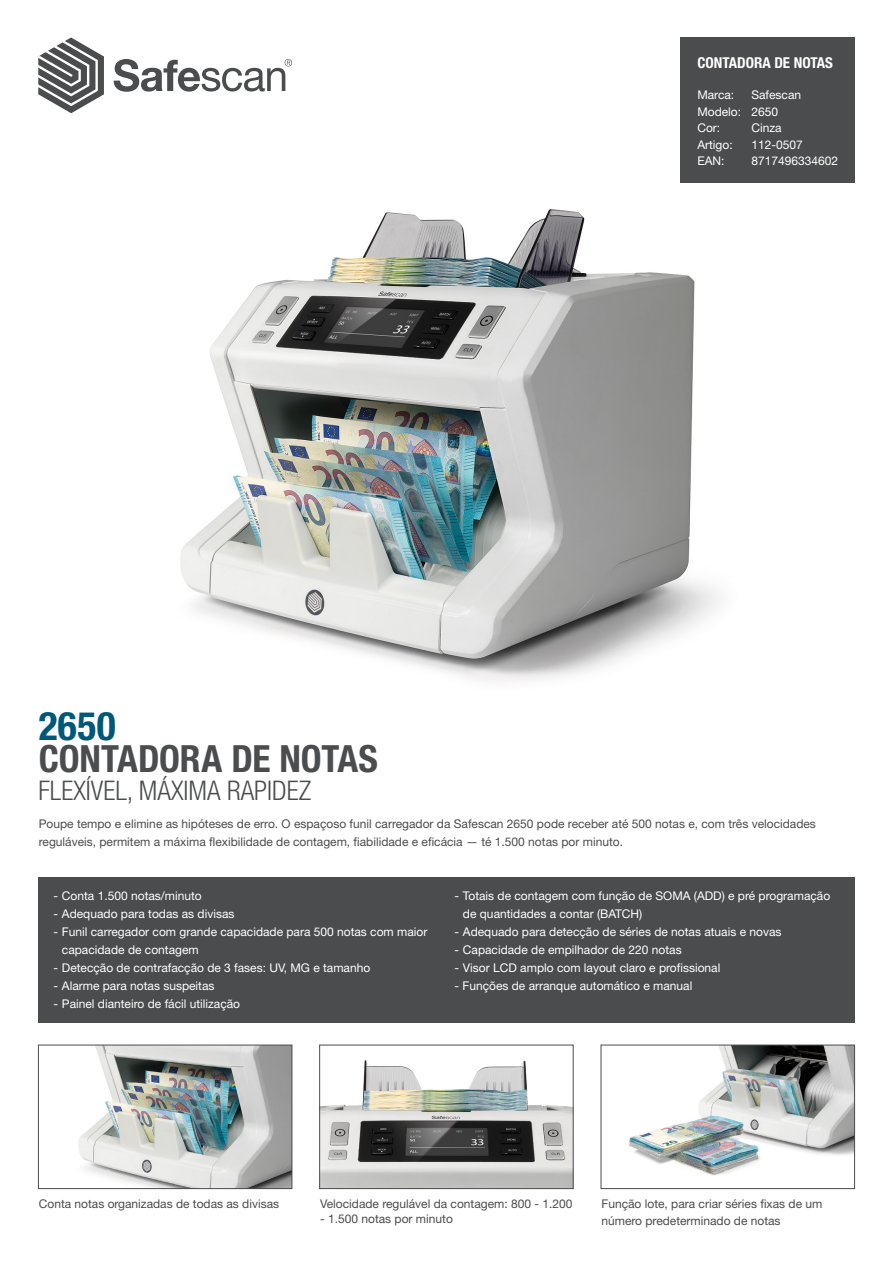
<style>
.page{position:relative;width:893px;height:1263px;background:#fff}
.page>*{position:absolute;margin:0;border:0;box-sizing:border-box;transform-origin:0 0}
.t1{font:700 condensed 39.45px "Helvetica Neue LT Std";color:#005879}
.t2{font:700 condensed 37.5px "Helvetica Neue LT Std";letter-spacing:-.005em;color:#4b4c4d}
.t3{font:300 condensed 27px "Helvetica Neue LT Std";color:#4b4c4d}
.t4{font:700 condensed 15px "Helvetica Neue LT Std";color:#fff}
.Tabel{font:12px/18px "Helvetica Neue LT Std";color:#fff}
.Platte_tekst{font:12px/18px "Helvetica Neue LT Std";color:#4b4c4d}
</style>
<div class="page">
<div style="left:680px;top:37px;width:175px;height:146px;background:#4b4c4d"></div>
<svg style="left:38px;top:37px;width:66px;height:76px"></svg>
<svg style="left:114px;top:59px;width:178px;height:33px"></svg>
<div style="left:38px;top:877px;width:817px;height:146px;background:#4b4c4d"></div>
<img style="left:180px;top:209px;width:540px;height:473px">
<img style="left:321px;top:1060px;width:250px;height:127px">
<div style="left:319px;top:1045px;width:254px;height:144px;border:1px solid #4b4c4d"></div>
<img style="left:629px;top:1047px;width:224px;height:129px">
<div style="left:601px;top:1045px;width:254px;height:144px;border:1px solid #4b4c4d"></div>
<img style="left:78px;top:1047px;width:212px;height:140px">
<div style="left:38px;top:1045px;width:254px;height:144px;border:1px solid #4b4c4d"></div>
<p class="t1" style="left:39px;top:702px;width:78px">2650</p>
<p class="t3" style="left:38px;top:775px;width:274px">FLEXÍVEL, MÁXIMA RAPIDEZ</p>
<p class="t2" style="left:39px;top:736px;width:341px">CONTADORA DE NOTAS</p>
<p class="t4" style="left:697px;top:53px;width:137px">CONTADORA DE NOTAS</p>
<p class="Tabel" style="left:697px;top:86px;width:38px">Marca:</p>
<p class="Tabel" style="left:751px;top:86px;width:51px">Safescan</p>
<p class="Tabel" style="left:697px;top:102px;width:82px">Modelo: 2650</p>
<p class="Tabel" style="left:697px;top:119px;width:24px">Cor:</p>
<p class="Tabel" style="left:751px;top:119px;width:32px">Cinza</p>
<p class="Tabel" style="left:697px;top:135px;width:37px">Artigo:</p>
<p class="Tabel" style="left:751px;top:135px;width:53px">112-0507</p>
<p class="Tabel" style="left:697px;top:152px;width:29px">EAN:</p>
<p class="Tabel" style="left:751px;top:152px;width:88px">8717496334602</p>
<p class="Platte_tekst" style="left:39px;top:815px;width:779px">Poupe tempo e elimine as hipóteses de erro. O espaçoso funil carregador da Safescan 2650 pode receber até 500 notas e, com três velocidades reguláveis, permitem a máxima flexibilidade de contagem, fiabilidade e eficácia — té 1.500 notas por minuto.</p>
<p class="Tabel" style="left:53px;top:887px;width:150px">- Conta 1.500 notas/minuto</p>
<p class="Tabel" style="left:53px;top:905px;width:182px">- Adequado para todas as divisas</p>
<p class="Tabel" style="left:62px;top:923px;width:367px;text-indent:-9px">- Funil carregador com grande capacidade para 500 notas com maior capacidade de contagem</p>
<p class="Tabel" style="left:53px;top:959px;width:318px">- Detecção de contrafacção de 3 fases: UV, MG e tamanho</p>
<p class="Tabel" style="left:53px;top:977px;width:162px">- Alarme para notas suspeitas</p>
<p class="Tabel" style="left:53px;top:995px;width:188px">- Painel dianteiro de fácil utilização</p>
<p class="Tabel" style="left:463px;top:887px;width:369px;text-indent:-9px">- Totais de contagem com função de SOMA (ADD) e pré programação de quantidades a contar (BATCH)</p>
<p class="Tabel" style="left:454px;top:923px;width:329px">- Adequado para detecção de séries de notas atuais e novas</p>
<p class="Tabel" style="left:454px;top:941px;width:229px">- Capacidade de empilhador de 220 notas</p>
<p class="Tabel" style="left:454px;top:959px;width:267px">- Visor LCD amplo com layout claro e profissional</p>
<p class="Tabel" style="left:454px;top:977px;width:239px">- Funções de arranque automático e manual</p>
<p class="Platte_tekst" style="left:39px;top:1195px;width:242px">Conta notas organizadas de todas as divisas</p>
<p class="Platte_tekst" style="left:320px;top:1195px;width:254px">Velocidade regulável da contagem: 800 - 1.200</p>
<p class="Platte_tekst" style="left:320px;top:1210px;width:134px">- 1.500 notas por minuto</p>
<p class="Platte_tekst" style="left:601px;top:1196px;width:222px;line-height:16.5px">Função lote, para criar séries fixas de um número predeterminado de notas</p>
</div>
